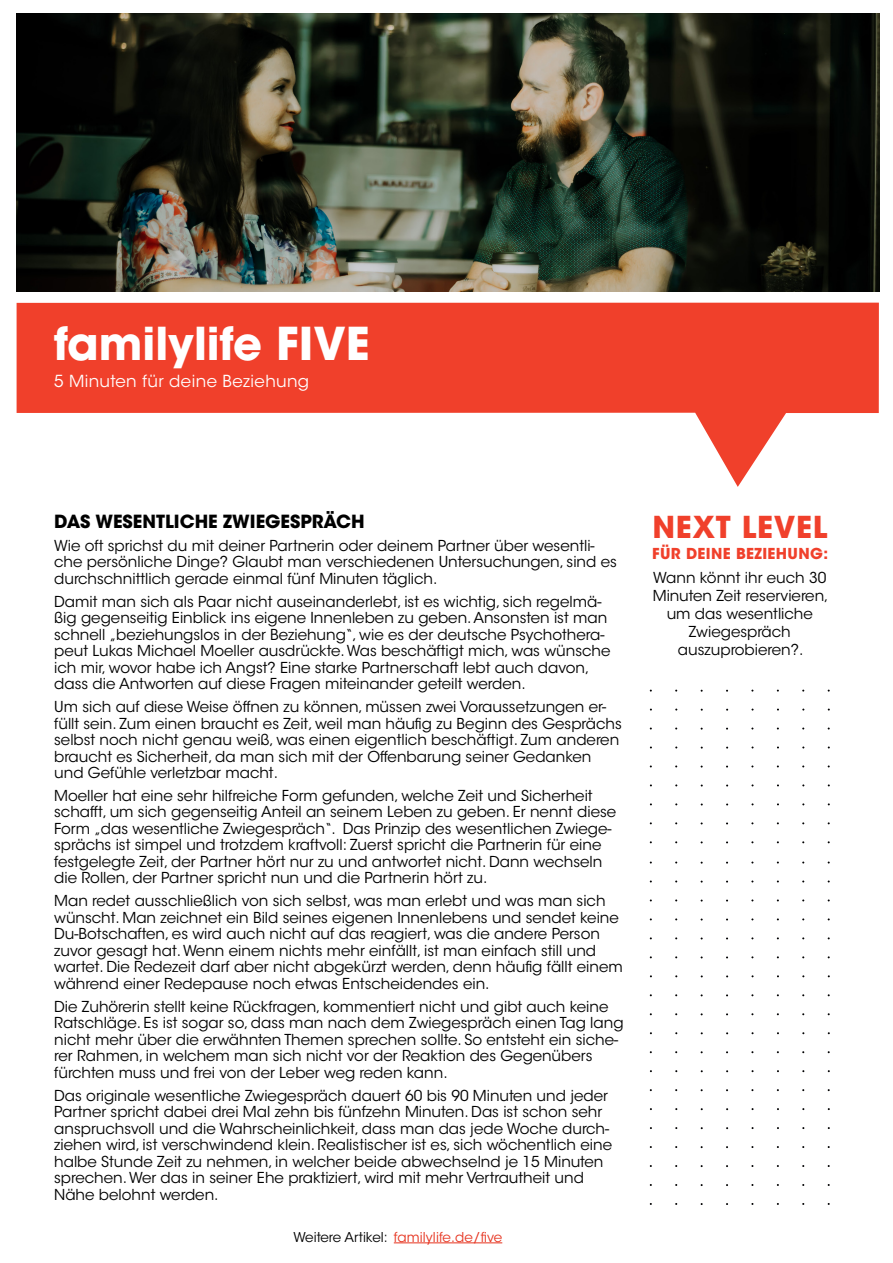
<style>
.page{position:relative;width:893px;height:1263px;background:#fff}
.page>*{position:absolute;margin:0;border:0;box-sizing:border-box;transform-origin:0 0}
.t1{font:700 45px "ITC Avant Garde Std";color:#fff}
.t2{font:700 30px "ITC Avant Garde Std";letter-spacing:.025em;color:#f0402b}
.t3{font:700 18px "ITC Avant Garde Std";color:#000}
.t4{font:16.5px "ITC Avant Garde Std";letter-spacing:.025em;color:#fff}
.t5{font:15px/16.5px "ITC Avant Garde Std";color:#000}
.t6{font:700 15px "ITC Avant Garde Std";letter-spacing:.025em;color:#f0402b}
.t7{font:13.5px "ITC Avant Garde Std";color:#e6331f}
.s1{color:#000}
</style>
<div class="page">
<svg style="left:17px;top:303px;width:862px;height:184px;fill:#f0402b"></svg>
<img style="left:17px;top:13px;width:862px;height:278px">
<hr style="left:394px;top:1242px;width:108px;height:1px;background:#e6331f">
<h1 class="t1" style="left:54px;top:314px;width:317px">familylife FIVE</h1>
<p class="t4" style="left:54px;top:371px;width:257px">5 Minuten für deine Beziehung</p>
<p class="t3" style="left:54px;top:510px;width:312px">DAS WESENTLICHE ZWIEGESPRÄCH</p>
<p class="t5" style="left:54px;top:537px;width:564px">Wie oft sprichst du mit deiner Partnerin oder deinem Partner über wesentli&shy;che persönliche Dinge? Glaubt man verschiedenen Untersuchungen, sind es durchschnittlich gerade einmal fünf Minuten täglich.</p>
<p class="t5" style="left:54px;top:593px;width:558px">Damit man sich als Paar nicht auseinanderlebt, ist es wichtig, sich regelmä&shy;ßig gegenseitig Einblick ins eigene Innenleben zu geben. Ansonsten ist man schnell „beziehungslos in der Beziehung“, wie es der deutsche Psychothera&shy;peut Lukas Michael Moeller ausdrückte. Was beschäftigt mich, was wünsche ich mir, wovor habe ich Angst? Eine starke Partnerschaft lebt auch davon, dass die Antworten auf diese Fragen miteinander geteilt werden.</p>
<p class="t5" style="left:54px;top:698px;width:569px">Um sich auf diese Weise öffnen zu können, müssen zwei Voraussetzungen er&shy;füllt sein. Zum einen braucht es Zeit, weil man häufig zu Beginn des Gesprächs selbst noch nicht genau weiß, was einen eigentlich beschäftigt. Zum anderen braucht es Sicherheit, da man sich mit der Offenbarung seiner Gedanken und Gefühle verletzbar macht.</p>
<p class="t5" style="left:54px;top:787px;width:564px">Moeller hat eine sehr hilfreiche Form gefunden, welche Zeit und Sicherheit schafft, um sich gegenseitig Anteil an seinem Leben zu geben. Er nennt diese Form „das wesentliche Zwiegespräch“. Das Prinzip des wesentlichen Zwiege&shy;sprächs ist simpel und trotzdem kraftvoll: Zuerst spricht die Partnerin für eine festgelegte Zeit, der Partner hört nur zu und antwortet nicht. Dann wechseln die Rollen, der Partner spricht nun und die Partnerin hört zu.</p>
<p class="t5" style="left:54px;top:893px;width:570px">Man redet ausschließlich von sich selbst, was man erlebt und was man sich wünscht. Man zeichnet ein Bild seines eigenen Innenlebens und sendet keine Du-Botschaften, es wird auch nicht auf das reagiert, was die andere Person zuvor gesagt hat. Wenn einem nichts mehr einfällt, ist man einfach still und wartet. Die Redezeit darf aber nicht abgekürzt werden, denn häufig fällt einem während einer Redepause noch etwas Entscheidendes ein.</p>
<p class="t5" style="left:54px;top:998px;width:571px">Die Zuhörerin stellt keine Rückfragen, kommentiert nicht und gibt auch keine Ratschläge. Es ist sogar so, dass man nach dem Zwiegespräch einen Tag lang nicht mehr über die erwähnten Themen sprechen sollte. So entsteht ein siche&shy;rer Rahmen, in welchem man sich nicht vor der Reaktion des Gegenübers fürchten muss und frei von der Leber weg reden kann.</p>
<p class="t5" style="left:54px;top:1087px;width:559px">Das originale wesentliche Zwiegespräch dauert 60 bis 90 Minuten und jeder Partner spricht dabei drei Mal zehn bis fünfzehn Minuten. Das ist schon sehr anspruchsvoll und die Wahrscheinlichkeit, dass man das jede Woche durch&shy;ziehen wird, ist verschwindend klein. Realistischer ist es, sich wöchentlich eine halbe Stunde Zeit zu nehmen, in welcher beide abwechselnd je 15 Minuten sprechen. Wer das in seiner Ehe praktiziert, wird mit mehr Vertrautheit und Nähe belohnt werden.</p>
<p class="t7" style="left:294px;top:1228px;width:210px"><span class="s1">Weitere Artikel:</span> familylife.de/five</p>
<h2 class="t2" style="left:652px;top:507px;width:176px">NEXT LEVEL</h2>
<p class="t6" style="left:652px;top:543px;width:178px">FÜR DEINE BEZIEHUNG:</p>
<p class="t5" style="left:653px;top:569px;width:177px;line-height:18px;text-align:center">Wann könnt ihr euch 30<br>Minuten Zeit reservieren, um das wesentliche<br>Zwiegespräch auszuprobieren?.</p>
</div>
